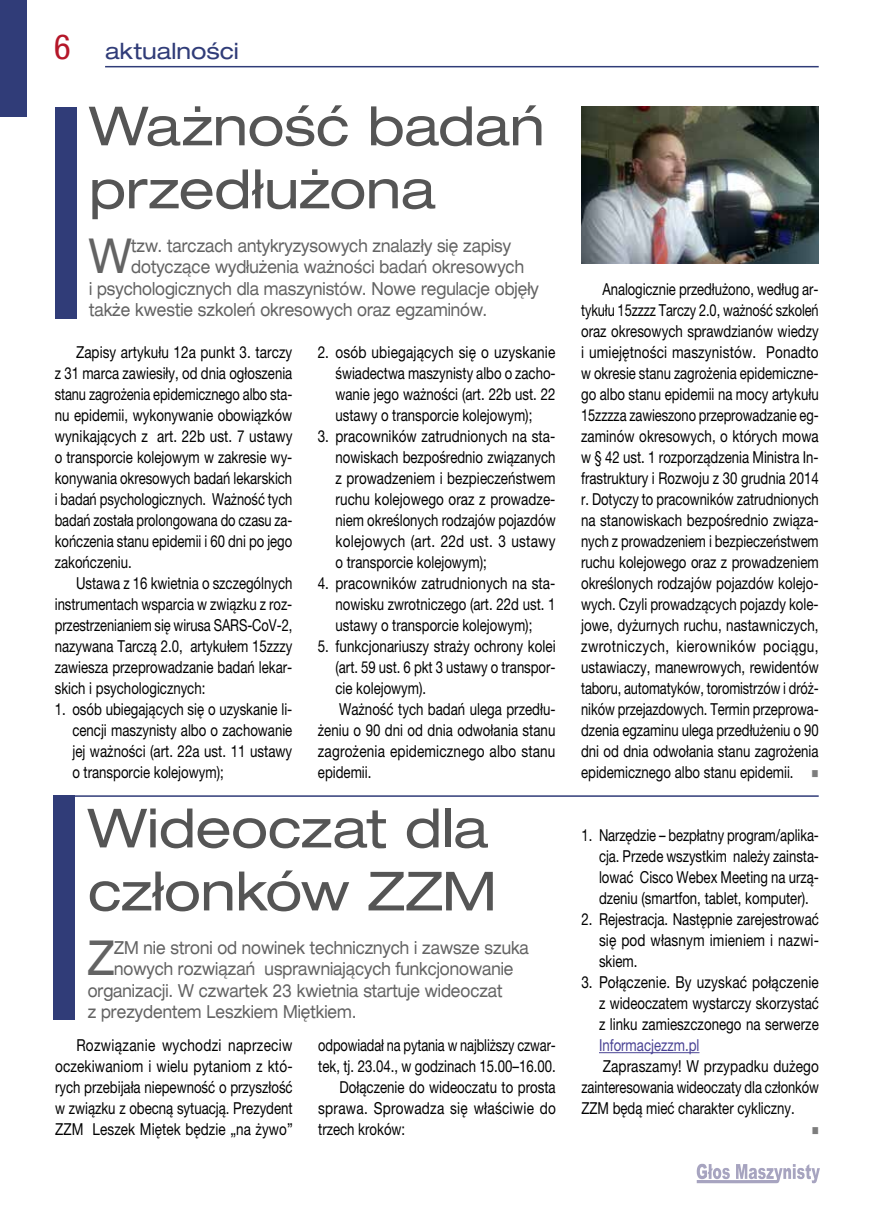
<style>
.page{position:relative;width:872px;height:1212px;background:#fff}
.page>*{position:absolute;margin:0;border:0;box-sizing:border-box;transform-origin:0 0}
.t1{font:expanded 54px/63px "Helvetica Neue LT Pro";letter-spacing:-.005em;color:#555}
.t2{font:expanded 48.3px "Helvetica Neue LT Pro";color:#636363;scale:.8 1}
.t3{font:expanded 22.5px "Helvetica Neue LT Pro";color:#303c78}
.t4{font:expanded 18px "Helvetica Neue LT Pro";color:#636363;scale:.8 1}
.t5{font:16.5px/21px "Helvetica Neue LT Pro";color:#000;text-align:justify;scale:.82 1}
.t6{font:16.5px/21px "Helvetica Neue LT Pro";color:#000;text-align:justify;scale:.79 1}
.t7{font:16.5px/21px "Helvetica Neue LT Pro";color:#000;text-align:justify;scale:.8 1}
.t8{font:16.5px "Helvetica Neue LT Pro";color:#000;scale:.78 1}
.t9{font:16.5px "Helvetica Neue LT Pro";color:#000;scale:.81 1}
.t10{font:16.5px "Helvetica Neue LT Pro";letter-spacing:.02em;color:#000;scale:.82 1}
.t11{font:16.5px "Helvetica Neue LT Pro";color:#494294;scale:.8 1}
.t12{font:12px "Wingdings";color:#7d7d7d;scale:.8 1}
.s1{font-stretch:condensed;font-size:34.5px;color:#b51729}
.s2{color:#7d7d7d}
</style>
<div class="page">
<svg style="left:696px;top:1164px;width:124px;height:19px"></svg>
<div style="left:0;top:0;width:27px;height:117px;background:#303c78"></div>
<hr style="left:105px;top:66px;width:713px;height:1px;background:#303c78">
<div style="left:55px;top:107px;width:21px;height:211px;background:#303c78"></div>
<hr style="left:599px;top:1052px;width:100px;height:1px;background:#494294">
<div style="left:54px;top:795px;width:21px;height:225px;background:#303c78"></div>
<img style="left:581px;top:107px;width:237px;height:156px">
<hr style="left:54px;top:795px;width:764px;height:2px;background:#303c78">
<h3 class="t3" style="left:54px;top:37px;width:186px"><span class="s1">6</span> aktualności</h3>
<h1 class="t1" style="left:89px;top:93px;width:457px">Ważność badań przedłużona</h1>
<h2 class="t2" style="left:89px;top:225px;width:54px">W</h2>
<p class="t4" style="left:131px;top:234px;width:476px">tzw. tarczach antykryzysowych znalazły się zapisy</p>
<p class="t4" style="left:131px;top:255px;width:492px">dotyczące wydłużenia ważności badań okresowych</p>
<p class="t4" style="left:89px;top:277px;width:564px">i psychologicznych dla maszynistów. Nowe regulacje objęły</p>
<p class="t4" style="left:89px;top:299px;width:499px">także kwestie szkoleń okresowych oraz egzaminów.</p>
<p class="t5" style="left:55px;top:342px;width:291px;text-indent:21px">Zapisy artykułu 12a punkt 3. tarczy z 31 marca zawiesiły, od dnia ogłoszenia stanu zagrożenia epidemicznego albo sta&shy;nu epidemii, wykonywanie obowiązków wynikających z art. 22b ust. 7 ustawy o transporcie kolejowym w zakresie wy&shy;konywania okresowych badań lekarskich i badań psychologicznych. Ważność tych badań została prolongowana do czasu za&shy;kończenia stanu epidemii i 60 dni po jego zakończeniu.</p>
<p class="t7" style="left:55px;top:573px;width:298px;text-indent:21px">Ustawa z 16 kwietnia o szczególnych instrumentach wsparcia w związku z roz&shy;przestrzenianiem się wirusa SARS-CoV-2, nazywana Tarczą 2.0, artykułem 15zzzy zawiesza przeprowadzanie badań lekar&shy;skich i psychologicznych:</p>
<p class="t7" style="left:72px;top:699px;width:276px;text-indent:-18px">1. osób ubiegających się o uzyskanie li&shy;cencji maszynisty albo o zachowanie jej ważności (art. 22a ust. 11 ustawy o transporcie kolejowym);</p>
<p class="t5" style="left:335px;top:342px;width:270px;text-indent:-18px">2. osób ubiegających się o uzyskanie świadectwa maszynisty albo o zacho&shy;wanie jego ważności (art. 22b ust. 22 ustawy o transporcie kolejowym);</p>
<p class="t5" style="left:335px;top:426px;width:270px;text-indent:-18px">3. pracowników zatrudnionych na sta&shy;nowiskach bezpośrednio związanych z prowadzeniem i bezpieczeństwem ruchu kolejowego oraz z prowadze&shy;niem określonych rodzajów pojazdów kolejowych (art. 22d ust. 3 ustawy o transporcie kolejowym);</p>
<p class="t5" style="left:335px;top:573px;width:270px;text-indent:-18px">4. pracowników zatrudnionych na sta&shy;nowisku zwrotniczego (art. 22d ust. 1 ustawy o transporcie kolejowym);</p>
<p class="t9" style="left:318px;top:636px;width:295px">5. funkcjonariuszy straży ochrony kolei</p>
<p class="t7" style="left:335px;top:657px;width:276px">(art. 59 ust. 6 pkt 3 ustawy o transpor-</p>
<p class="t7" style="left:335px;top:678px;width:115px">cie kolejowym).</p>
<p class="t7" style="left:339px;top:699px;width:272px">Ważność tych badań ulega przedłu-</p>
<p class="t7" style="left:318px;top:720px;width:298px">żeniu o 90 dni od dnia odwołania stanu</p>
<p class="t5" style="left:318px;top:741px;width:291px">zagrożenia epidemicznego albo stanu</p>
<p class="t7" style="left:318px;top:762px;width:68px">epidemii.</p>
<h1 class="t1" style="left:88px;top:795px;width:411px">Wideoczat dla członków ZZM</h1>
<h2 class="t2" style="left:88px;top:927px;width:35px">Z</h2>
<p class="t4" style="left:114px;top:936px;width:520px">ZM nie stroni od nowinek technicznych i zawsze szuka</p>
<p class="t4" style="left:114px;top:957px;width:501px">nowych rozwiązań usprawniających funkcjonowanie</p>
<p class="t4" style="left:88px;top:979px;width:520px">organizacji. W czwartek 23 kwietnia startuje wideoczat</p>
<p class="t4" style="left:88px;top:1001px;width:338px">z prezydentem Leszkiem Miętkiem.</p>
<p class="t5" style="left:55px;top:1035px;width:291px;text-indent:21px">Rozwiązanie wychodzi naprzeciw oczekiwaniom i wielu pytaniom z któ&shy;rych przebijała niepewność o przyszłość w związku z obecną sytuacją. Prezydent ZZM Leszek Miętek będzie „na żywo”</p>
<p class="t8" style="left:318px;top:1035px;width:306px">odpowiadał na pytania w najbliższy czwar-</p>
<p class="t7" style="left:318px;top:1056px;width:298px">tek, tj. 23.04., w godzinach 15.00–16.00.</p>
<p class="t7" style="left:339px;top:1077px;width:272px">Dołączenie do wideoczatu to prosta</p>
<p class="t10" style="left:318px;top:1098px;width:291px">sprawa. Sprowadza się właściwie do</p>
<p class="t7" style="left:318px;top:1119px;width:110px">trzech kroków:</p>
<p class="t6" style="left:581px;top:279px;width:302px;text-indent:21px">Analogicznie przedłużono, według ar&shy;tykułu 15zzzz Tarczy 2.0, ważność szkoleń oraz okresowych sprawdzianów wiedzy i umiejętności maszynistów. Ponadto w okresie stanu zagrożenia epidemiczne&shy;go albo stanu epidemii na mocy artykułu 15zzzza zawieszono przeprowadzanie eg&shy;zaminów okresowych, o których mowa w § 42 ust. 1 rozporządzenia Ministra In&shy;frastruktury i Rozwoju z 30 grudnia 2014 r. Dotyczy to pracowników zatrudnionych na stanowiskach bezpośrednio związa&shy;nych z prowadzeniem i bezpieczeństwem ruchu kolejowego oraz z prowadzeniem określonych rodzajów pojazdów kolejo&shy;wych. Czyli prowadzących pojazdy kole&shy;jowe, dyżurnych ruchu, nastawniczych, zwrotniczych, kierowników pociągu, ustawiaczy, manewrowych, rewidentów taboru, automatyków, toromistrzów i dróż&shy;ników przejazdowych. Termin przeprowa&shy;dzenia egzaminu ulega przedłużeniu o 90 dni od dnia odwołania stanu zagrożenia epidemicznego albo stanu epidemii. <span class="s2">■</span></p>
<p class="t6" style="left:599px;top:825px;width:280px;text-indent:-18px">1. Narzędzie – bezpłatny program/aplika&shy;cja. Przede wszystkim należy zainsta&shy;lować Cisco Webex Meeting na urzą&shy;dzeniu (smartfon, tablet, komputer).</p>
<p class="t7" style="left:599px;top:909px;width:276px;text-indent:-18px">2. Rejestracja. Następnie zarejestrować się pod własnym imieniem i nazwi&shy;skiem.</p>
<p class="t5" style="left:599px;top:972px;width:270px;text-indent:-18px">3. Połączenie. By uzyskać połączenie z wideoczatem wystarczy skorzystać z linku zamieszczonego na serwerze</p>
<p class="t11" style="left:599px;top:1035px;width:127px">Informacjezzm.pl</p>
<p class="t5" style="left:581px;top:1056px;width:291px;text-indent:21px">Zapraszamy! W przypadku dużego zainteresowania wideoczaty dla członków ZZM będą mieć charakter cykliczny.</p>
<p class="t12" style="left:812px;top:1125px;width:10px">■</p>
</div>
